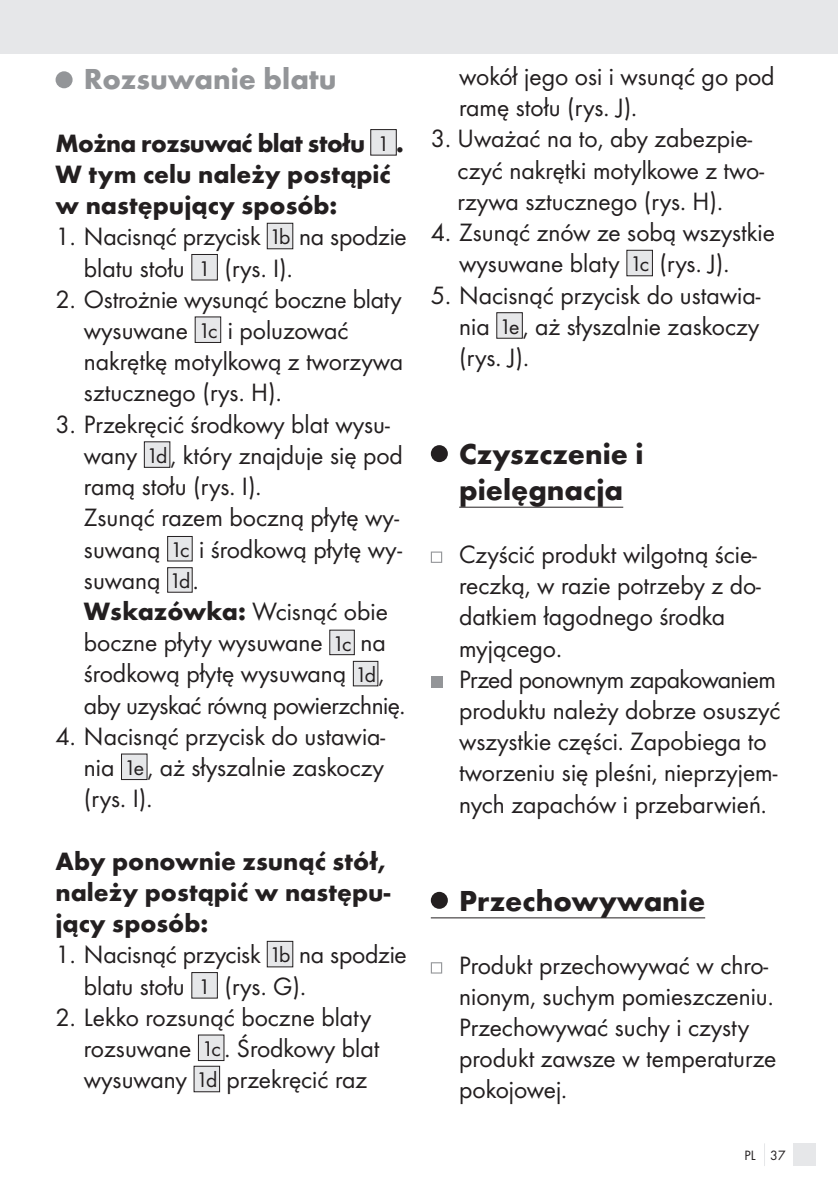
<style>
.page{position:relative;width:838px;height:1189px;background:#fff}
.page>*{position:absolute;margin:0;border:0;box-sizing:border-box;transform-origin:0 0}
.t1{font:700 30px/36px "Futura";color:#231f20}
.t2{font:700 30px "Futura";color:#939598}
.t3{font:26px/31.2px "Futura Boo";color:#231f20}
.t4{font:700 26px/31.2px "Futura";color:#231f20}
.t5{font:14px "Futura Boo";color:#231f20}
.s1{font-family:"Futura Boo";font-weight:400;font-size:22px}
.s2{font-size:22px}
.s3{font-family:"Futura";font-weight:700}
</style>
<div class="page">
<div style="left:0;top:0;width:837px;height:54px;background:#e6e7e9"></div>
<div style="left:793px;top:1143px;width:22px;height:22px;background:#e6e7e9"></div>
<div style="left:56px;top:71px;width:17px;height:17px;background:#939598;border-radius:50%"></div>
<div style="left:370px;top:130px;width:26px;height:25px;background:#e6e7e9"></div>
<div style="left:370px;top:129px;width:26px;height:27px;border:1px solid #231f20"></div>
<div style="left:267px;top:223px;width:25px;height:26px;background:#e6e7e9"></div>
<div style="left:266px;top:223px;width:27px;height:26px;border:1px solid #231f20"></div>
<div style="left:192px;top:254px;width:25px;height:26px;background:#e6e7e9"></div>
<div style="left:191px;top:254px;width:27px;height:26px;border:1px solid #231f20"></div>
<div style="left:195px;top:317px;width:25px;height:25px;background:#e6e7e9"></div>
<div style="left:194px;top:316px;width:27px;height:27px;border:1px solid #231f20"></div>
<div style="left:144px;top:442px;width:26px;height:25px;background:#e6e7e9"></div>
<div style="left:144px;top:441px;width:26px;height:27px;border:1px solid #231f20"></div>
<div style="left:167px;top:536px;width:25px;height:25px;background:#e6e7e9"></div>
<div style="left:167px;top:536px;width:25px;height:25px;border:1px solid #231f20"></div>
<div style="left:167px;top:567px;width:25px;height:25px;background:#e6e7e9"></div>
<div style="left:167px;top:567px;width:25px;height:25px;border:1px solid #231f20"></div>
<div style="left:329px;top:630px;width:25px;height:24px;background:#e6e7e9"></div>
<div style="left:353px;top:661px;width:24px;height:24px;background:#e6e7e9"></div>
<div style="left:352px;top:660px;width:26px;height:26px;border:1px solid #231f20"></div>
<div style="left:121px;top:754px;width:26px;height:25px;background:#e6e7e9"></div>
<div style="left:121px;top:753px;width:26px;height:27px;border:1px solid #231f20"></div>
<div style="left:267px;top:941px;width:25px;height:25px;background:#e6e7e9"></div>
<div style="left:266px;top:940px;width:27px;height:27px;border:1px solid #231f20"></div>
<div style="left:192px;top:972px;width:25px;height:25px;background:#e6e7e9"></div>
<div style="left:191px;top:971px;width:27px;height:27px;border:1px solid #231f20"></div>
<div style="left:198px;top:1034px;width:26px;height:26px;background:#e6e7e9"></div>
<div style="left:194px;top:1066px;width:25px;height:25px;background:#e6e7e9"></div>
<div style="left:193px;top:1065px;width:27px;height:27px;border:1px solid #231f20"></div>
<hr style="left:459px;top:506px;width:164px;height:1px;background:#231f20">
<hr style="left:430px;top:917px;width:274px;height:1px;background:#231f20">
<div style="left:626px;top:250px;width:26px;height:26px;background:#e6e7e9"></div>
<div style="left:626px;top:250px;width:26px;height:26px;border:1px solid #231f20"></div>
<div style="left:496px;top:312px;width:26px;height:26px;background:#e6e7e9"></div>
<div style="left:496px;top:312px;width:26px;height:27px;border:1px solid #231f20"></div>
<div style="left:430px;top:445px;width:17px;height:17px;background:#231f20;border-radius:50%"></div>
<svg style="left:430px;top:551px;width:12px;height:12px"></svg>
<div style="left:430px;top:676px;width:12px;height:11px;background:#939598"></div>
<div style="left:430px;top:891px;width:17px;height:17px;background:#231f20;border-radius:50%"></div>
<svg style="left:430px;top:962px;width:12px;height:11px"></svg>
<p class="t2" style="left:84px;top:60px;width:254px">Rozsuwanie blatu</p>
<p class="t4" style="left:56px;top:127px;width:349px">Można rozsuwać blat stołu <span class="s1">1</span> .<br>W tym celu należy postąpić w następujący sposób:</p>
<p class="t3" style="left:84px;top:221px;width:324px;text-indent:-28px">1. Nacisnąć przycisk <span class="s2">1b</span> na spodzie blatu stołu <span class="s2">1</span> (rys. I).</p>
<p class="t3" style="left:84px;top:283px;width:320px;text-indent:-28px">2. Ostrożnie wysunąć boczne blaty wysuwane <span class="s2">1c</span> i poluzować nakrętkę motylkową z tworzywa sztucznego (rys. H).</p>
<p class="t3" style="left:84px;top:408px;width:323px;text-indent:-28px">3. Przekręcić środkowy blat wysu&shy;wany <span class="s2">1d</span>, który znajduje się pod ramą stołu (rys. I).<br>Zsunąć razem boczną płytę wy&shy;suwaną <span class="s2">1c</span> i środkową płytę wy&shy;suwaną <span class="s2">1d</span>.<br><span class="s3">Wskazówka:</span> Wcisnąć obie boczne płyty wysuwane <span class="s2">1c</span> na środkową płytę wysuwaną <span class="s2">1d</span>, aby uzyskać równą powierzchnię.</p>
<p class="t3" style="left:84px;top:720px;width:302px;text-align:justify;text-indent:-28px">4. Nacisnąć przycisk do ustawia&shy;nia <span class="s2">1e</span> , aż słyszalnie zaskoczy (rys. I).</p>
<p class="t4" style="left:56px;top:844px;width:336px">Aby ponownie zsunąć stół, należy postąpić w następu&shy;jący sposób:</p>
<p class="t3" style="left:84px;top:938px;width:324px;text-indent:-28px">1. Nacisnąć przycisk <span class="s2">1b</span> na spodzie blatu stołu <span class="s2">1</span> (rys. G).</p>
<p class="t3" style="left:84px;top:1001px;width:297px;text-indent:-28px">2. Lekko rozsunąć boczne blaty rozsuwane <span class="s2">1c</span> . Środkowy blat wysuwany <span class="s2">1d</span> przekręcić raz</p>
<p class="t3" style="left:459px;top:60px;width:317px">wokół jego osi i wsunąć go pod ramę stołu (rys. J).</p>
<p class="t3" style="left:457px;top:123px;width:308px;text-indent:-27px">3. Uważać na to, aby zabezpie&shy;czyć nakrętki motylkowe z two&shy;rzywa sztucznego (rys. H).</p>
<p class="t3" style="left:459px;top:216px;width:317px;text-indent:-28px">4. Zsunąć znów ze sobą wszystkie wysuwane blaty <span class="s2">1c</span> (rys. J).</p>
<p class="t3" style="left:459px;top:279px;width:302px;text-align:justify;text-indent:-28px">5. Nacisnąć przycisk do ustawia&shy;nia <span class="s2">1e</span> , aż słyszalnie zaskoczy (rys. J).</p>
<p class="t1" style="left:459px;top:436px;width:186px">Czyszczenie i pielęgnacja</p>
<p class="t3" style="left:459px;top:538px;width:323px">Czyścić produkt wilgotną ście&shy;reczką, w razie potrzeby z do&shy;datkiem łagodnego środka myjącego.<br>Przed ponownym zapakowaniem produktu należy dobrze osuszyć wszystkie części. Zapobiega to tworzeniu się pleśni, nieprzyjem&shy;nych zapachów i przebarwień.</p>
<p class="t1" style="left:459px;top:882px;width:247px">Przechowywanie</p>
<p class="t3" style="left:459px;top:948px;width:318px">Produkt przechowywać w chro&shy;nionym, suchym pomieszczeniu.<br>Przechowywać suchy i czysty produkt zawsze w temperaturze pokojowej.</p>
<p class="t5" style="left:744px;top:1146px;width:43px">PL 37</p>
</div>
